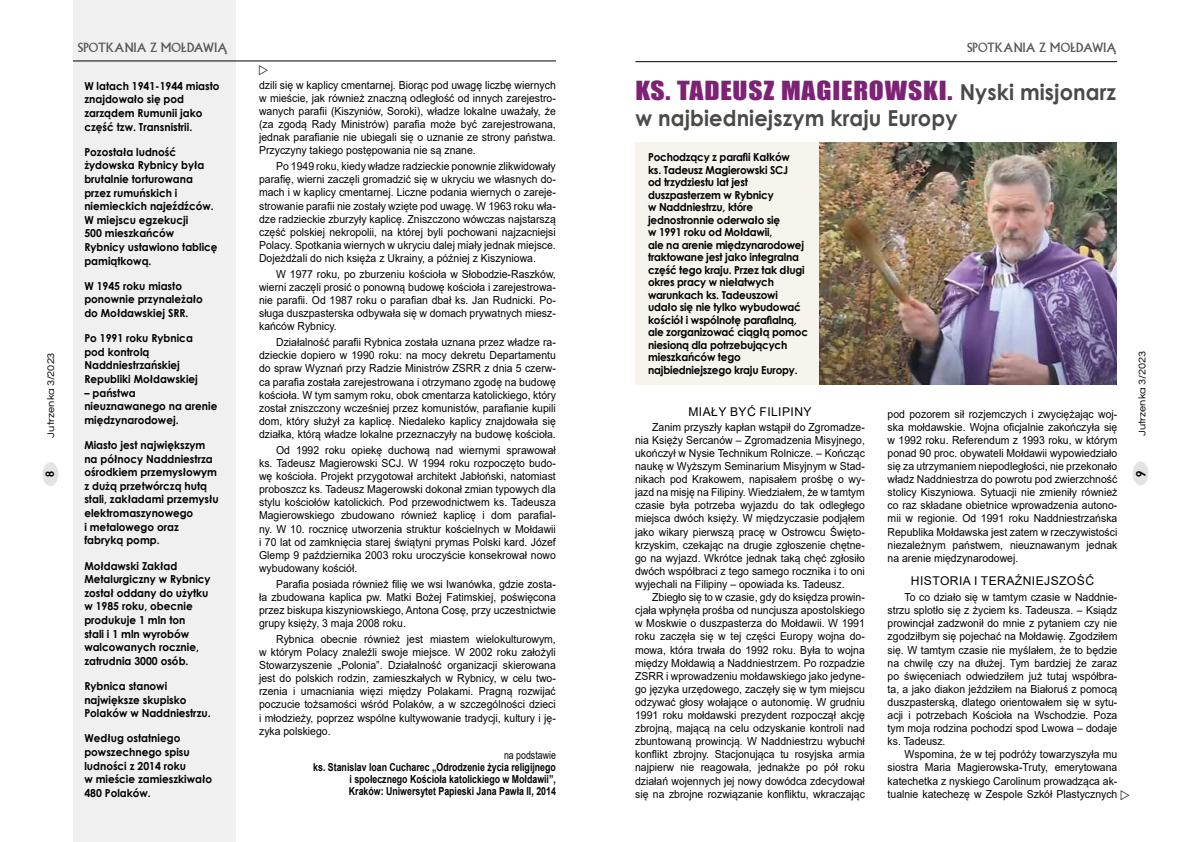
<style>
.page{position:relative;width:1191px;height:842px;background:#fff}
.page>*{position:absolute;margin:0;border:0;box-sizing:border-box;transform-origin:0 0}
.t1{font:24.2px "Impact";letter-spacing:.03em;color:#7e2275;scale:1.14 1}
.t2{font:700 22px "Century Gothic";letter-spacing:.005em;color:#4a4a49;scale:.95 1}
.t3{font:12.1px "Arial";letter-spacing:.035em;color:#000}
.t4{font:12px "Wof Margola";letter-spacing:-.005em;color:#575756}
.t5{font:700 12px "Wof Margola";color:#000}
.t6{font:11px/13.1px "Arial";color:#000;text-align:justify;scale:.95 1}
.t7{font:700 11px/13.6px "Century Gothic";color:#000;scale:.95 1}
.t8{font:700 11px/12.5px "Century Gothic";letter-spacing:-.02em;color:#000;scale:.95 1}
.t9{font:700 11px/12px "Arial";color:#000;text-align:justify;scale:.8 1}
.t10{font:11px "Arial";color:#000;scale:.8 1}
.t11{font:700 11px "Wof Margola";color:#000}
.t12{font:10px "Questrial";color:#000;scale:1.1 1}
.s1{font-family:"Century Gothic";font-weight:700;font-size:22px;color:#4a4a49}
</style>
<div class="page">
<div style="left:42px;top:462px;width:16px;height:24px;background:#e3e3e3;border-radius:50%"></div>
<div style="left:1132px;top:461px;width:16px;height:24px;background:#e3e3e3;border-radius:50%"></div>
<div style="left:635px;top:142px;width:201px;height:243px;background:#f7f3ed"></div>
<div style="left:74px;top:0;width:162px;height:842px;background:#f0f0f0"></div>
<hr style="left:73px;top:61px;width:483px;height:1px;background:#000">
<hr style="left:635px;top:61px;width:482px;height:1px;background:#000">
<img style="left:820px;top:142px;width:296px;height:243px">
<p class="t12" style="left:46px;top:437px;width:79px;rotate:-90deg">Jutrzenka 3/2023</p>
<p class="t11" style="left:43px;top:476px;width:7px;rotate:-90deg">8</p>
<p class="t4" style="left:78px;top:39px;width:151px">SPOTKANIA Z MOŁDAWIĄ</p>
<p class="t7" style="left:84px;top:78px;width:144px">W latach 1941-1944 miasto znajdowało się pod zarządem Rumunii jako część tzw. Transnistrii.</p>
<p class="t7" style="left:84px;top:144px;width:142px">Pozostała ludność żydowska Rybnicy była brutalnie torturowana przez rumuńskich i niemieckich najeźdźców.<br>W miejscu egzekucji<br>500 mieszkańców<br>Rybnicy ustawiono tablicę pamiątkową.</p>
<p class="t7" style="left:84px;top:278px;width:126px">W 1945 roku miasto ponownie przynależało do Mołdawskiej SRR.</p>
<p class="t7" style="left:84px;top:331px;width:121px">Po 1991 roku Rybnica pod kontrolą<br>Naddniestrzańskiej<br>Republiki Mołdawskiej</p>
<p class="t7" style="left:84px;top:385px;width:141px">– państwa nieuznawanego na arenie międzynarodowej.</p>
<p class="t7" style="left:84px;top:438px;width:143px">Miasto jest największym na północy Naddniestrza ośrodkiem przemysłowym z dużą przetwórczą hutą stali, zakładami przemysłu elektromaszynowego<br>i metalowego oraz fabryką pomp.</p>
<p class="t7" style="left:84px;top:558px;width:134px">Mołdawski Zakład<br>Metalurgiczny w Rybnicy został oddany do użytku w 1985 roku, obecnie produkuje 1 mln ton<br>stali i 1 mln wyrobów walcowanych rocznie, zatrudnia 3000 osób.</p>
<p class="t7" style="left:84px;top:679px;width:134px">Rybnica stanowi największe skupisko<br>Polaków w Naddniestrzu.</p>
<p class="t7" style="left:84px;top:731px;width:136px">Według ostatniego powszechnego spisu ludności z 2014 roku<br>w mieście zamieszkiwało<br>480 Polaków.</p>
<p class="t6" style="left:259px;top:78px;width:314px">dzili się w kaplicy cmentarnej. Biorąc pod uwagę liczbę wiernych w mieście, jak również znaczną odległość od innych zarejestro&shy;wanych parafii (Kiszyniów, Soroki), władze lokalne uważały, że (za zgodą Rady Ministrów) parafia może być zarejestrowana, jednak parafianie nie ubiegali się o uznanie ze strony państwa.<br>Przyczyny takiego postępowania nie są znane.</p>
<p class="t6" style="left:259px;top:160px;width:314px;text-indent:17px">Po 1949 roku, kiedy władze radzieckie ponownie zlikwidowały parafię, wierni zaczęli gromadzić się w ukryciu we własnych do&shy;mach i w kaplicy cmentarnej. Liczne podania wiernych o zareje&shy;strowanie parafii nie zostały wzięte pod uwagę. W 1963 roku wła&shy;dze radzieckie zburzyły kaplicę. Zniszczono wówczas najstarszą część polskiej nekropolii, na której byli pochowani najzacniejsi Polacy. Spotkania wiernych w ukryciu dalej miały jednak miejsce.<br>Dojeżdżali do nich księża z Ukrainy, a później z Kiszyniowa.</p>
<p class="t6" style="left:259px;top:267px;width:314px;text-indent:17px">W 1977 roku, po zburzeniu kościoła w Słobodzie-Raszków, wierni zaczęli prosić o ponowną budowę kościoła i zarejestrowa&shy;nie parafii. Od 1987 roku o parafian dbał ks. Jan Rudnicki. Po&shy;sługa duszpasterska odbywała się w domach prywatnych miesz&shy;kańców Rybnicy.</p>
<p class="t6" style="left:259px;top:336px;width:314px;text-indent:17px">Działalność parafii Rybnica została uznana przez władze ra&shy;dzieckie dopiero w 1990 roku: na mocy dekretu Departamentu do spraw Wyznań przy Radzie Ministrów ZSRR z dnia 5 czerw&shy;ca parafia została zarejestrowana i otrzymano zgodę na budowę kościoła. W tym samym roku, obok cmentarza katolickiego, który został zniszczony wcześniej przez komunistów, parafianie kupili dom, który służył za kaplicę. Niedaleko kaplicy znajdowała się działka, którą władze lokalne przeznaczyły na budowę kościoła.</p>
<p class="t6" style="left:259px;top:443px;width:314px;text-indent:17px">Od 1992 roku opiekę duchową nad wiernymi sprawował ks. Tadeusz Magierowski SCJ. W 1994 roku rozpoczęto budo&shy;wę kościoła. Projekt przygotował architekt Jabłoński, natomiast proboszcz ks. Tadeusz Magerowski dokonał zmian typowych dla stylu kościołów katolickich. Pod przewodnictwem ks. Tadeusza Magierowskiego zbudowano również kaplicę i dom parafial&shy;ny. W 10. rocznicę utworzenia struktur kościelnych w Mołdawii i 70 lat od zamknięcia starej świątyni prymas Polski kard. Józef Glemp 9 października 2003 roku uroczyście konsekrował nowo wybudowany kościół.</p>
<p class="t6" style="left:259px;top:577px;width:314px;text-indent:17px">Parafia posiada również filię we wsi Iwanówka, gdzie zosta&shy;ła zbudowana kaplica pw. Matki Bożej Fatimskiej, poświęcona przez biskupa kiszyniowskiego, Antona Cosę, przy uczestnictwie grupy księży, 3 maja 2008 roku.</p>
<p class="t6" style="left:259px;top:632px;width:314px;text-indent:17px">Rybnica obecnie również jest miastem wielokulturowym, w którym Polacy znaleźli swoje miejsce. W 2002 roku założyli Stowarzyszenie „Polonia”. Działalność organizacji skierowana jest do polskich rodzin, zamieszkałych w Rybnicy, w celu two&shy;rzenia i umacniania więzi między Polakami. Pragną rozwijać poczucie tożsamości wśród Polaków, a w szczególności dzieci i młodzieży, poprzez wspólne kultywowanie tradycji, kultury i ję&shy;zyka polskiego.</p>
<p class="t10" style="left:504px;top:747px;width:66px">na podstawie</p>
<p class="t9" style="left:349px;top:761px;width:260px;text-indent:-36px">ks. Stanislav Ioan Cucharec „Odrodzenie życia religijnego i społecznego Kościoła katolickiego w Mołdawii”, Kraków: Uniwersytet Papieski Jana Pawła II, 2014</p>
<p class="t4" style="left:967px;top:39px;width:151px">SPOTKANIA Z MOŁDAWIĄ</p>
<h1 class="t1" style="left:635px;top:71px;width:423px">KS. TADEUSZ MAGIEROWSKI. <span class="s1">Nyski misjonarz</span></h1>
<h2 class="t2" style="left:635px;top:101px;width:340px">w najbiedniejszym kraju Europy</h2>
<p class="t8" style="left:648px;top:151px;width:170px">Pochodzący z parafii Kałków<br>ks. Tadeusz Magierowski SCJ<br>od trzydziestu lat jest duszpasterzem w Rybnicy<br>w Naddniestrzu, które jednostronnie oderwało się<br>w 1991 roku od Mołdawii,<br>ale na arenie międzynarodowej traktowane jest jako integralna część tego kraju. Przez tak długi okres pracy w niełatwych warunkach ks. Tadeuszowi udało się nie tylko wybudować kościół i wspólnotę parafialną, ale zorganizować ciągłą pomoc niesioną dla potrzebujących mieszkańców tego najbiedniejszego kraju Europy.</p>
<p class="t3" style="left:688px;top:403px;width:125px">MIAŁY BYĆ FILIPINY</p>
<p class="t6" style="left:635px;top:420px;width:243px;text-indent:17px">Zanim przyszły kapłan wstąpił do Zgromadze&shy;nia Księży Sercanów – Zgromadzenia Misyjnego, ukończył w Nysie Technikum Rolnicze. – Kończąc naukę w Wyższym Seminarium Misyjnym w Stad&shy;nikach pod Krakowem, napisałem prośbę o wy&shy;jazd na misję na Filipiny. Wiedziałem, że w tamtym czasie była potrzeba wyjazdu do tak odległego miejsca dwóch księży. W międzyczasie podjąłem jako wikary pierwszą pracę w Ostrowcu Święto&shy;krzyskim, czekając na drugie zgłoszenie chętne&shy;go na wyjazd. Wkrótce jednak taką chęć zgłosiło dwóch współbraci z tego samego rocznika i to oni wyjechali na Filipiny – opowiada ks. Tadeusz.</p>
<p class="t6" style="left:635px;top:591px;width:243px;text-indent:17px">Zbiegło się to w czasie, gdy do księdza prowin&shy;cjała wpłynęła prośba od nuncjusza apostolskiego w Moskwie o duszpasterza do Mołdawii. W 1991 roku zaczęła się w tej części Europy wojna do&shy;mowa, która trwała do 1992 roku. Była to wojna między Mołdawią a Naddniestrzem. Po rozpadzie ZSRR i wprowadzeniu mołdawskiego jako jedyne&shy;go języka urzędowego, zaczęły się w tym miejscu odzywać głosy wołające o autonomię. W grudniu 1991 roku mołdawski prezydent rozpoczął akcję zbrojną, mającą na celu odzyskanie kontroli nad zbuntowaną prowincją. W Naddniestrzu wybuchł konflikt zbrojny. Stacjonująca tu rosyjska armia najpierw nie reagowała, jednakże po pół roku działań wojennych jej nowy dowódca zdecydował się na zbrojne rozwiązanie konfliktu, wkraczając</p>
<p class="t6" style="left:887px;top:407px;width:243px">pod pozorem sił rozjemczych i zwyciężając woj&shy;ska mołdawskie. Wojna oficjalnie zakończyła się w 1992 roku. Referendum z 1993 roku, w którym ponad 90 proc. obywateli Mołdawii wypowiedziało się za utrzymaniem niepodległości, nie przekonało władz Naddniestrza do powrotu pod zwierzchność stolicy Kiszyniowa. Sytuacji nie zmieniły również co raz składane obietnice wprowadzenia autono&shy;mii w regionie. Od 1991 roku Naddniestrzańska Republika Mołdawska jest zatem w rzeczywistości niezależnym państwem, nieuznawanym jednak na arenie międzynarodowej.</p>
<p class="t3" style="left:911px;top:572px;width:185px">HISTORIA I TERAŹNIEJSZOŚĆ</p>
<p class="t6" style="left:887px;top:591px;width:243px;text-indent:17px">To co działo się w tamtym czasie w Naddnie&shy;strzu splotło się z życiem ks. Tadeusza. – Ksiądz prowincjał zadzwonił do mnie z pytaniem czy nie zgodziłbym się pojechać na Mołdawię. Zgodziłem się. W tamtym czasie nie myślałem, że to będzie na chwilę czy na dłużej. Tym bardziej że zaraz po święceniach odwiedziłem już tutaj współbra&shy;ta, a jako diakon jeździłem na Białoruś z pomocą duszpasterską, dlatego orientowałem się w sytu&shy;acji i potrzebach Kościoła na Wschodzie. Poza tym moja rodzina pochodzi spod Lwowa – dodaje ks. Tadeusz.</p>
<p class="t6" style="left:887px;top:748px;width:243px;text-indent:17px">Wspomina, że w tej podróży towarzyszyła mu siostra Maria Magierowska-Truty, emerytowana katechetka z nyskiego Carolinum prowadząca ak&shy;tualnie katechezę w Zespole Szkół Plastycznych</p>
<p class="t12" style="left:1137px;top:436px;width:79px;rotate:-90deg">Jutrzenka 3/2023</p>
<p class="t5" style="left:1132px;top:477px;width:8px;rotate:-90deg">9</p>
</div>
